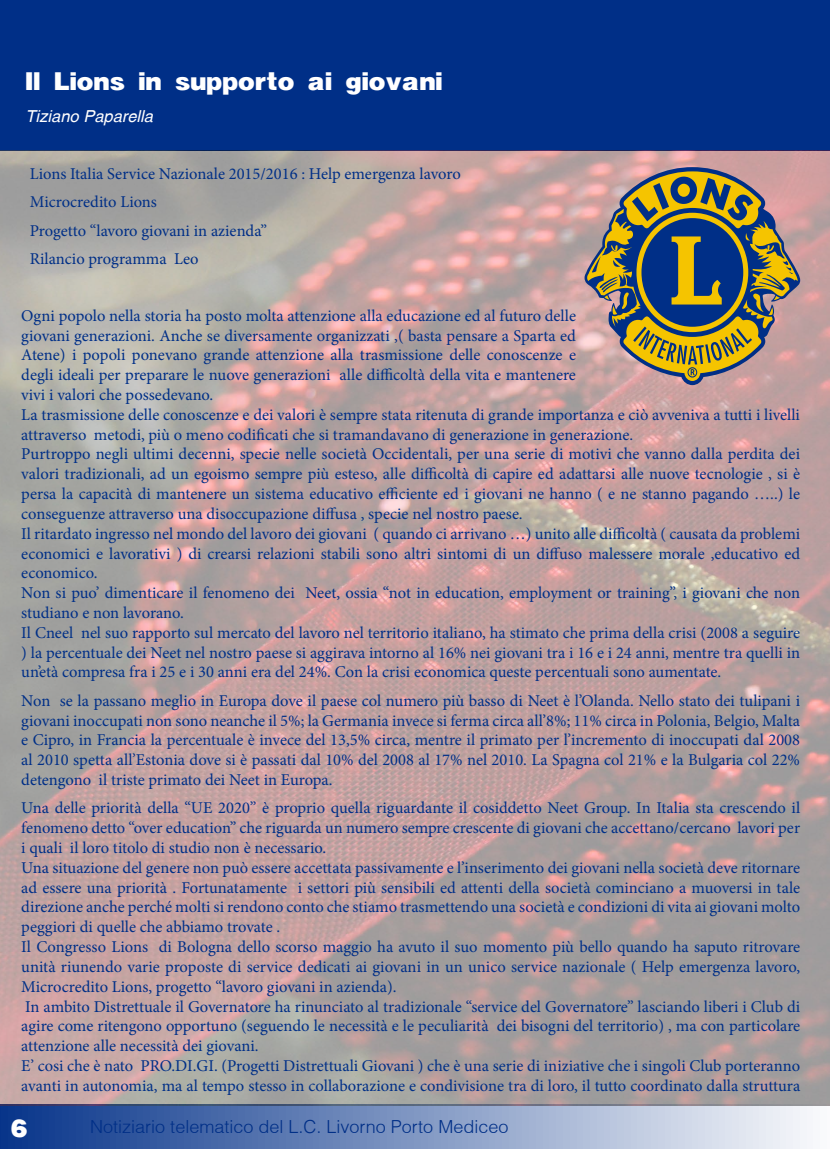
<style>
.page{position:relative;width:830px;height:1149px;background:#fff}
.page>*{position:absolute;margin:0;border:0;box-sizing:border-box;transform-origin:0 0}
.t1{font:27px "Helvetica Black cyr Bold";color:#fff}
.t2{font:300 18px "Helvetica";color:#002f87}
.t3{font:16.5px/19.8px "Minion Pro";color:#002f87}
.t4{font:italic 16.5px "Helvetica cyr";color:#fff}
</style>
<div class="page">
<svg style="left:0;top:1104px;width:829px;height:44px;background:#7f95bf"></svg>
<div style="left:0;top:0;width:829px;height:150px;background:#002f87"></div>
<img style="left:0;top:150px;width:829px;height:954px">
<svg style="left:584px;top:167px;width:215px;height:218px;background:#8c8167"></svg>
<h1 class="t1" style="left:26px;top:67px;width:418px">Il Lions in supporto ai giovani</h1>
<p class="t4" style="left:26px;top:107px;width:129px">Tiziano Paparella</p>
<p class="t3" style="left:30px;top:160px;width:432px;line-height:28.3px">Lions Italia Service Nazionale 2015/2016 : Help emergenza lavoro Microcredito Lions<br>Progetto “lavoro giovani in azienda”<br>Rilancio programma Leo</p>
<p class="t3" style="left:21px;top:305px;width:780px">Ogni popolo nella storia ha posto molta attenzione alla educazione ed al futuro delle<br>giovani generazioni. Anche se diversamente organizzati ,( basta pensare a Sparta ed<br>Atene) i popoli ponevano grande attenzione alla trasmissione delle conoscenze e<br>degli ideali per preparare le nuove generazioni alle difficoltà della vita e mantenere<br>vivi i valori che possedevano.<br>La trasmissione delle conoscenze e dei valori è sempre stata ritenuta di grande importanza e ciò avveniva a tutti i livelli attraverso metodi, più o meno codificati che si tramandavano di generazione in generazione.<br>Purtroppo negli ultimi decenni, specie nelle società Occidentali, per una serie di motivi che vanno dalla perdita dei valori tradizionali, ad un egoismo sempre più esteso, alle difficoltà di capire ed adattarsi alle nuove tecnologie , si è persa la capacità di mantenere un sistema educativo efficiente ed i giovani ne hanno ( e ne stanno pagando …..) le conseguenze attraverso una disoccupazione diffusa , specie nel nostro paese.<br>Il ritardato ingresso nel mondo del lavoro dei giovani ( quando ci arrivano …) unito alle difficoltà ( causata da problemi economici e lavorativi ) di crearsi relazioni stabili sono altri sintomi di un diffuso malessere morale ,educativo ed economico.<br>Non si puo’ dimenticare il fenomeno dei Neet, ossia “not in education, employment or training”, i giovani che non studiano e non lavorano.<br>Il Cneel nel suo rapporto sul mercato del lavoro nel territorio italiano, ha stimato che prima della crisi (2008 a seguire ) la percentuale dei Neet nel nostro paese si aggirava intorno al 16% nei giovani tra i 16 e i 24 anni, mentre tra quelli in un’età compresa fra i 25 e i 30 anni era del 24%. Con la crisi economica queste percentuali sono aumentate.</p>
<p class="t3" style="left:21px;top:690px;width:780px;text-align:justify">Non se la passano meglio in Europa dove il paese col numero più basso di Neet è l’Olanda. Nello stato dei tulipani i giovani inoccupati non sono neanche il 5%; la Germania invece si ferma circa all’8%; 11% circa in Polonia, Belgio, Malta e Cipro, in Francia la percentuale è invece del 13,5% circa, mentre il primato per l’incremento di inoccupati dal 2008 al 2010 spetta all’Estonia dove si è passati dal 10% del 2008 al 17% nel 2010. La Spagna col 21% e la Bulgaria col 22% detengono il triste primato dei Neet in Europa.</p>
<p class="t3" style="left:21px;top:798px;width:780px">Una delle priorità della “UE 2020” è proprio quella riguardante il cosiddetto Neet Group. In Italia sta crescendo il fenomeno detto “over education” che riguarda un numero sempre crescente di giovani che accettano/cercano lavori per i quali il loro titolo di studio non è necessario.<br>Una situazione del genere non può essere accettata passivamente e l’inserimento dei giovani nella società deve ritornare ad essere una priorità . Fortunatamente i settori più sensibili ed attenti della società cominciano a muoversi in tale direzione anche perché molti si rendono conto che stiamo trasmettendo una società e condizioni di vita ai giovani molto peggiori di quelle che abbiamo trovate .<br>Il Congresso Lions di Bologna dello scorso maggio ha avuto il suo momento più bello quando ha saputo ritrovare unità riunendo varie proposte di service dedicati ai giovani in un unico service nazionale ( Help emergenza lavoro, Microcredito Lions, progetto “lavoro giovani in azienda).<br>In ambito Distrettuale il Governatore ha rinunciato al tradizionale “service del Governatore” lasciando liberi i Club di agire come ritengono opportuno (seguendo le necessità e le peculiarità dei bisogni del territorio) , ma con particolare attenzione alle necessità dei giovani.<br>E’ cosi che è nato PRO.DI.GI. (Progetti Distrettuali Giovani ) che è una serie di iniziative che i singoli Club porteranno avanti in autonomia, ma al tempo stesso in collaborazione e condivisione tra di loro, il tutto coordinato dalla struttura</p>
<h1 class="t1" style="left:11px;top:1114px;width:19px">6</h1>
<p class="t2" style="left:90px;top:1114px;width:419px">Notiziario telematico del L.C. Livorno Porto Mediceo</p>
</div>
